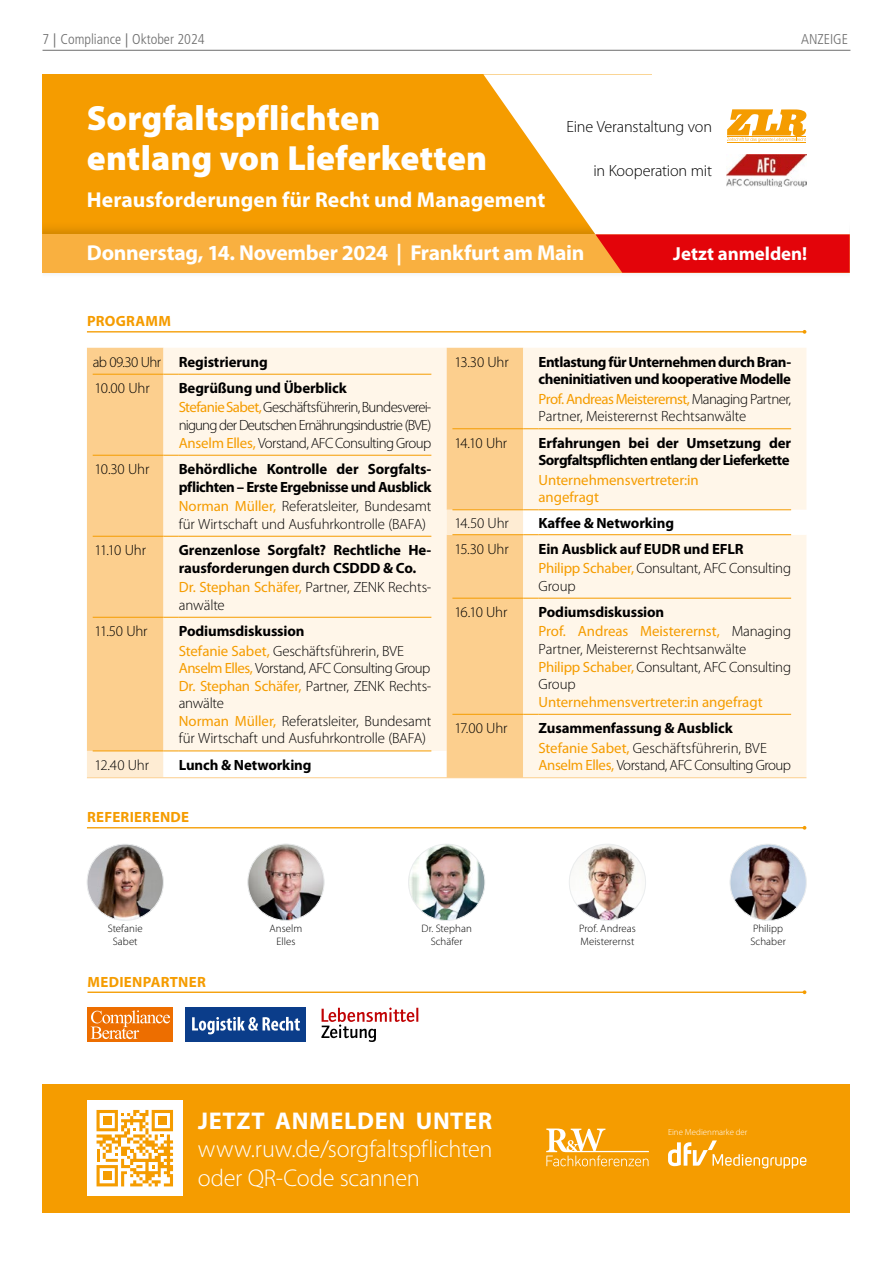
<style>
.page{position:relative;width:893px;height:1263px;background:#fff}
.page>*{position:absolute;margin:0;border:0;box-sizing:border-box;transform-origin:0 0}
.t1{font:900 35.1px "Myriad Pro";color:#fff}
.t2{font:300 24.3px/28.3px "Myriad Pro";letter-spacing:-.015em;color:#fff}
.t3{font:700 24.3px "Myriad Pro";letter-spacing:.03em;color:#fff}
.t4{font:700 21.6px "Myriad Pro";letter-spacing:-.005em;color:#fff}
.t5{font:700 18.9px "Myriad Pro";letter-spacing:-.005em;color:#fff}
.t6{font:300 16.2px "Myriad Pro";letter-spacing:-.01em;color:#000}
.t7{font:300 14.85px/17.5px "Myriad Pro";letter-spacing:-.015em;color:#000}
.t8{font:700 14.85px/17.5px "Myriad Pro";letter-spacing:-.015em;color:#000}
.t9{font:14.85px/17.5px "Myriad Pro";color:#f59c00}
.t10{font:300 14.85px/17.5px "Myriad Pro";letter-spacing:-.055em;color:#000}
.t11{font:700 14.85px/17.5px "Myriad Pro";letter-spacing:-.035em;color:#000}
.t12{font:300 14.85px/19.5px "Myriad Pro";letter-spacing:-.045em;color:#000}
.t13{font:300 14.85px "Myriad Pro";letter-spacing:-.04em;color:#000}
.t14{font:700 14.85px "Myriad Pro";letter-spacing:.02em;color:#f59c00}
.t15{font:300 condensed 14.25px "Frutiger LT Pro";color:#6e6e6e}
.t16{font:300 10.8px/12.9px "Myriad Pro";letter-spacing:.005em;color:#000;text-align:center}
.t17{font:300 8.85px "Myriad Pro";color:#fff}
.s1{font-stretch:normal}
.s2{font-weight:700}
.s3{font-weight:400;color:#f59c00}
.s4{font-weight:300}
.s5{font-weight:700;color:#000}
.s6{font-weight:300;color:#000}
</style>
<div class="page">
<hr style="left:43px;top:50px;width:807px;height:1px;background:#6e6e6e">
<div style="left:43px;top:1084px;width:807px;height:129px;background:#f59c00"></div>
<svg style="left:546px;top:1128px;width:103px;height:38px"></svg>
<svg style="left:668px;top:1140px;width:138px;height:28px"></svg>
<div style="left:43px;top:74px;width:609px;height:199px;background:#f59c00"></div>
<div style="left:43px;top:234px;width:807px;height:39px;background:#f9b040"></div>
<svg style="left:483px;top:74px;width:324px;height:160px;fill:#fff"></svg>
<hr style="left:87px;top:331px;width:717px;height:1px;background:#f59c00">
<hr style="left:87px;top:827px;width:717px;height:1px;background:#f59c00">
<hr style="left:87px;top:991px;width:717px;height:2px;background:#f59c00">
<svg style="left:727px;top:109px;width:79px;height:33px"></svg>
<hr style="left:727px;top:136px;width:78px;height:1px;background:#f59c00">
<hr style="left:727px;top:142px;width:78px;height:1px;background:#f59c00">
<img style="left:727px;top:155px;width:79px;height:32px">
<img style="left:87px;top:844px;width:76px;height:76px;border-radius:38px">
<div style="left:87px;top:844px;width:76px;height:76px;border:1px solid #ebedee;border-radius:50%"></div>
<img style="left:408px;top:844px;width:77px;height:76px;border-radius:38px">
<div style="left:408px;top:844px;width:77px;height:76px;border:1px solid #ebedee;border-radius:50%"></div>
<img style="left:569px;top:844px;width:77px;height:76px;border-radius:38px">
<div style="left:569px;top:844px;width:77px;height:76px;border:1px solid #ebedee;border-radius:50%"></div>
<img style="left:248px;top:844px;width:76px;height:76px;border-radius:38px">
<div style="left:248px;top:844px;width:76px;height:76px;border:1px solid #ebedee;border-radius:50%"></div>
<img style="left:730px;top:844px;width:76px;height:76px;border-radius:38px">
<div style="left:730px;top:844px;width:76px;height:76px;border:1px solid #ebedee;border-radius:50%"></div>
<div style="left:87px;top:1007px;width:86px;height:35px;background:#ed6e00"></div>
<svg style="left:91px;top:1010px;width:79px;height:29px"></svg>
<div style="left:186px;top:1007px;width:120px;height:35px;background:#0b3d8a"></div>
<svg style="left:192px;top:1017px;width:108px;height:17px"></svg>
<svg style="left:87px;top:348px;width:719px;height:429px;background:#feedd5"></svg>
<hr style="left:539px;top:714px;width:252px;height:1px;background:#f59c00">
<hr style="left:87px;top:777px;width:719px;height:1px;background:#fccf8e">
<svg style="left:595px;top:234px;width:255px;height:39px;background:#e4100e"></svg>
<div style="left:87px;top:1100px;width:96px;height:96px;background:#fff"></div>
<svg style="left:97px;top:1110px;width:76px;height:76px"></svg>
<div style="left:103px;top:1116px;width:9px;height:9px;background:#f59c00"></div>
<div style="left:158px;top:1116px;width:9px;height:9px;background:#f59c00"></div>
<div style="left:103px;top:1171px;width:9px;height:9px;background:#f59c00"></div>
<svg style="left:321px;top:1007px;width:97px;height:35px"></svg>
<p class="t15" style="left:43px;top:30px;width:164px">7 <span class="s1">|</span> Compliance <span class="s1">|</span> Oktober 2024</p>
<p class="t15" style="left:801px;top:30px;width:48px">ANZEIGE</p>
<h1 class="t1" style="left:87px;top:95px;width:295px">Sorgfaltspflichten</h1>
<h1 class="t1" style="left:87px;top:115px;width:75px">Titel</h1>
<h1 class="t1" style="left:87px;top:135px;width:402px">entlang von Lieferketten</h1>
<h3 class="t4" style="left:87px;top:185px;width:460px">Herausforderungen für Recht und Management</h3>
<p class="t6" style="left:567px;top:116px;width:147px">Eine Veranstaltung von</p>
<p class="t6" style="left:593px;top:161px;width:120px">in Kooperation mit</p>
<h3 class="t4" style="left:87px;top:238px;width:197px">TT. Monat Jahr | Ort</h3>
<p class="t5" style="left:755px;top:242px;width:53px">Störer</p>
<h3 class="t4" style="left:87px;top:238px;width:499px">Donnerstag, 14. November 2024 | Frankfurt am Main</h3>
<p class="t5" style="left:673px;top:242px;width:135px">Jetzt anmelden!</p>
<p class="t14" style="left:87px;top:311px;width:85px">PROGRAMM</p>
<p class="t7" style="left:93px;top:348px;width:176px;line-height:26.4px">ab 09.30 Uhr <span class="s2">Registrierung<br></span>10.00 Uhr</p>
<p class="t12" style="left:179px;top:378px;width:254px"><span class="s2">Begrüßung und Überblick<br></span><span class="s3">Stefanie Sabet,</span> Geschäftsführerin, Bundesverei-</p>
<p class="t10" style="left:179px;top:416px;width:254px">nigung der Deutschen Ernährungs industrie (BVE)<br><span class="s3">Anselm Elles,</span> Vorstand, AFC Consulting Group</p>
<p class="t7" style="left:95px;top:460px;width:56px">10.30 Uhr</p>
<p class="t8" style="left:179px;top:460px;width:254px">Behördliche Kontrolle der Sorgfalts&shy;pflichten – Erste Ergebnisse und Ausblick</p>
<p class="t7" style="left:179px;top:497px;width:254px"><span class="s3">Norman Müller,</span> Referatsleiter, Bundesamt für Wirtschaft und Ausfuhrkontrolle (BAFA)</p>
<p class="t7" style="left:95px;top:541px;width:53px">11.10 Uhr</p>
<p class="t8" style="left:179px;top:541px;width:254px">Grenzenlose Sorgfalt? Rechtliche He&shy;rausforderungen durch CSDDD &amp; Co.</p>
<p class="t7" style="left:179px;top:578px;width:254px"><span class="s3">Dr. Stephan Schäfer,</span> Partner, ZENK Rechts&shy;anwälte</p>
<p class="t7" style="left:95px;top:622px;width:55px">11.50 Uhr</p>
<p class="t7" style="left:179px;top:621px;width:227px;line-height:19.5px"><span class="s2">Podiumsdiskussion<br></span><span class="s3">Stefanie Sabet,</span> Geschäftsführerin, BVE</p>
<p class="t7" style="left:179px;top:659px;width:254px"><span class="s3">Anselm Elles,</span> Vorstand, AFC Consulting Group <span class="s3">Dr. Stephan Schäfer,</span> Partner, ZENK Rechts&shy;anwälte<br><span class="s3">Norman Müller,</span> Referatsleiter, Bundesamt für Wirtschaft und Ausfuhrkontrolle (BAFA)</p>
<p class="t7" style="left:95px;top:756px;width:56px">12.40 Uhr</p>
<p class="t8" style="left:179px;top:755px;width:134px">Lunch &amp; Networking</p>
<p class="t14" style="left:87px;top:807px;width:103px">REFERIERENDE</p>
<p class="t7" style="left:454px;top:353px;width:56px">13.30 Uhr</p>
<p class="t8" style="left:538px;top:352px;width:254px">Entlastung für Unternehmen durch Bran&shy;cheninitiativen und kooperative Modelle</p>
<p class="t7" style="left:538px;top:390px;width:254px"><span class="s3">Prof. Andreas Meisterernst,</span> Managing Partner,<br>Partner, Meisterernst Rechtsanwälte</p>
<p class="t7" style="left:454px;top:434px;width:54px">14.10 Uhr</p>
<p class="t11" style="left:538px;top:433px;width:254px">Erfahrungen bei der Umsetzung der<br>Sorgfaltspflichten entlang der Lieferkette</p>
<p class="t9" style="left:538px;top:471px;width:162px">Unternehmensvertreter:in angefragt</p>
<p class="t7" style="left:454px;top:514px;width:56px">14.50 Uhr</p>
<p class="t8" style="left:538px;top:514px;width:137px">Kaffee &amp; Networking</p>
<p class="t7" style="left:454px;top:540px;width:56px">15.30 Uhr</p>
<p class="t8" style="left:538px;top:538px;width:254px;line-height:19.5px">Ein Ausblick auf EUDR und EFLR<br><span class="s3">Philipp Schaber,</span> <span class="s4">Consultant, AFC Consulting</span></p>
<p class="t7" style="left:538px;top:577px;width:39px">Group</p>
<p class="t7" style="left:454px;top:603px;width:55px">16.10 Uhr</p>
<p class="t9" style="left:538px;top:602px;width:254px;line-height:19.5px"><span class="s5">Podiumsdiskussion<br></span>Prof. Andreas Meisterernst, <span class="s6">Managing</span></p>
<p class="t7" style="left:538px;top:640px;width:254px">Partner, Meisterernst Rechtsanwälte<br><span class="s3">Philipp Schaber,</span> Consultant, AFC Consulting<br>Group</p>
<p class="t9" style="left:538px;top:693px;width:226px">Unternehmensvertreter:in angefragt</p>
<p class="t7" style="left:454px;top:719px;width:55px">17.00 Uhr</p>
<p class="t8" style="left:538px;top:718px;width:230px;line-height:19.5px">Zusammenfassung &amp; Ausblick<br><span class="s3">Stefanie Sabet,</span> <span class="s4">Geschäftsführerin, BVE</span></p>
<p class="t13" style="left:538px;top:756px;width:254px"><span class="s3">Anselm Elles,</span> Vorstand, AFC Consulting Group</p>
<p class="t16" style="left:108px;top:922px;width:36px">Stefanie<br>Sabet</p>
<p class="t16" style="left:422px;top:922px;width:52px">Dr. Stephan<br>Schäfer</p>
<p class="t16" style="left:579px;top:922px;width:58px;text-align:left">Prof. Andreas<br>Meisterernst</p>
<p class="t16" style="left:270px;top:922px;width:34px">Anselm<br>Elles</p>
<p class="t16" style="left:750px;top:922px;width:37px;text-align:left">Philipp<br>Schaber</p>
<p class="t14" style="left:88px;top:972px;width:120px">MEDIENPARTNER</p>
<h2 class="t3" style="left:198px;top:1105px;width:296px">JETZT ANMELDEN UNTER</h2>
<h2 class="t2" style="left:198px;top:1135px;width:296px">www.ruw.de/sorgfaltspflichten oder QR-Code scannen</h2>
<h2 class="t2" style="left:292px;top:1135px;width:202px">de/veranstaltungs itel</h2>
<p class="t17" style="left:668px;top:1126px;width:81px">Eine Medienmarke der</p>
</div>
